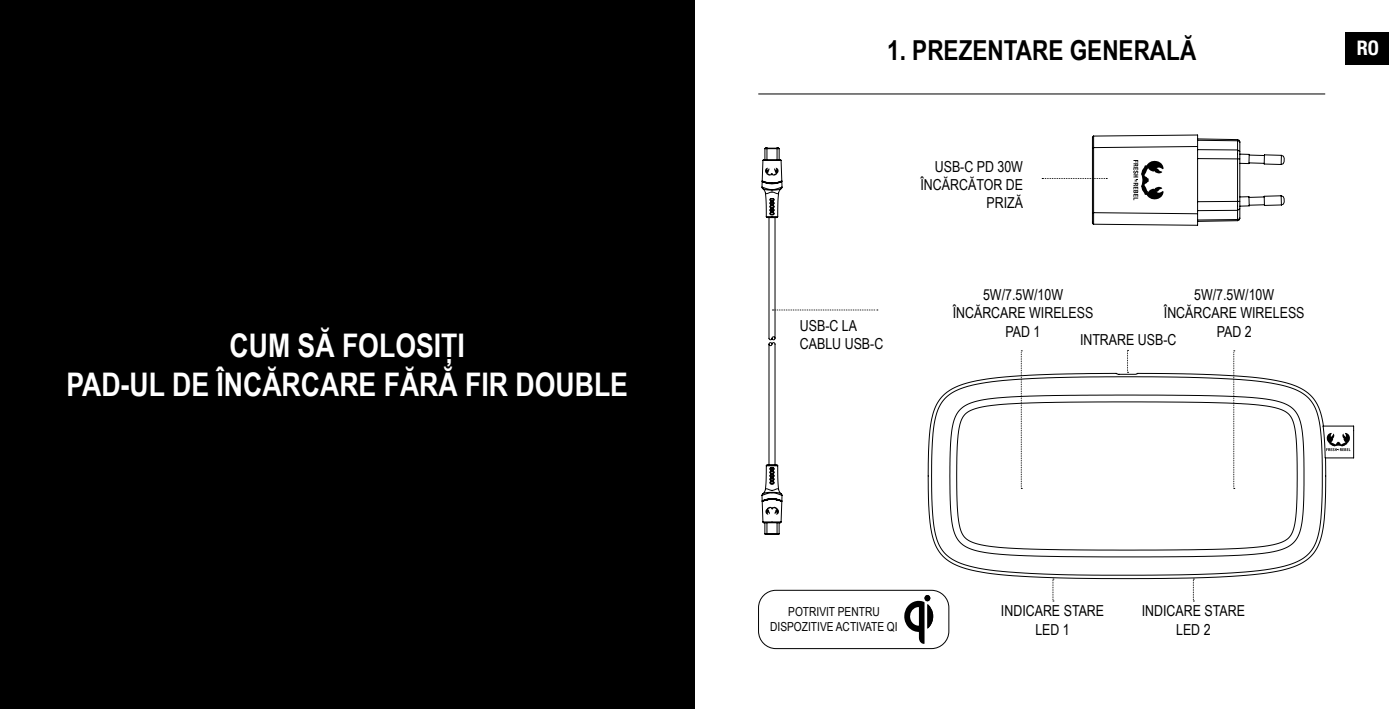
<style>
.page{position:relative;width:1389px;height:709px;background:#fff}
.page>*{position:absolute;margin:0;border:0;box-sizing:border-box;transform-origin:0 0}
.t1{font:700 32.5px/39px "Arial Narrow";color:#fff;text-align:center}
.t2{font:700 27.5px "Arial Narrow";color:#000}
.t3{font:700 condensed 20px "Helvetica Neue Condensed";color:#fff}
.t4{font:15.25px/18.2px "Arial Narrow";color:#000;text-align:center}
.t5{font:12.5px/15px "Arial Narrow";color:#000;text-align:center}
</style>
<div class="page">
<div style="left:0;top:0;width:694px;height:709px;background:#000"></div>
<hr style="left:758px;top:93px;width:567px;height:1px;background:#000">
<svg style="left:1042px;top:135px;width:243px;height:91px"></svg>
<svg style="left:1127px;top:350px;width:2px;height:23px"></svg>
<svg style="left:1021px;top:350px;width:1px;height:23px"></svg>
<svg style="left:1233px;top:350px;width:2px;height:23px"></svg>
<svg style="left:1053px;top:579px;width:1px;height:22px"></svg>
<svg style="left:1193px;top:579px;width:1px;height:22px"></svg>
<svg style="left:762px;top:148px;width:116px;height:386px"></svg>
<svg style="left:928px;top:373px;width:426px;height:206px"></svg>
<svg style="left:1326px;top:433px;width:25px;height:18px"></svg>
<svg style="left:904px;top:595px;width:29px;height:49px"></svg>
<div style="left:758px;top:590px;width:191px;height:59px;border:1px solid #000;border-radius:17px"></div>
<div style="left:1346px;top:32px;width:43px;height:32px;background:#000"></div>
<h1 class="t1" style="left:66px;top:324px;width:563px">CUM SĂ FOLOSIȚI<br>PAD-UL DE ÎNCĂRCARE FĂRĂ FIR DOUBLE</h1>
<h2 class="t2" style="left:887px;top:30px;width:311px">1. PREZENTARE GENERALĂ</h2>
<h3 class="t3" style="left:1357px;top:37px;width:24px">RO</h3>
<p class="t4" style="left:800px;top:316px;width:85px;text-align:left">USB-C LA<br>CABLU USB-C</p>
<p class="t4" style="left:921px;top:156px;width:104px;text-align:right">USB-C PD 30W<br>ÎNCĂRCĂTOR DE<br>PRIZĂ</p>
<p class="t4" style="left:953px;top:285px;width:142px">5W/7.5W/10W<br>ÎNCĂRCARE WIRELESS<br>PAD 1</p>
<p class="t4" style="left:1164px;top:285px;width:142px">5W/7.5W/10W<br>ÎNCĂRCARE WIRELESS<br>PAD 2</p>
<p class="t4" style="left:1080px;top:330px;width:98px">INTRARE USB-C</p>
<p class="t5" style="left:770px;top:603px;width:129px">POTRIVIT PENTRU<br>DISPOZITIVE ACTIVATE QI</p>
<p class="t4" style="left:1001px;top:601px;width:105px">INDICARE STARE<br>LED 1</p>
<p class="t4" style="left:1142px;top:601px;width:105px">INDICARE STARE<br>LED 2</p>
</div>
